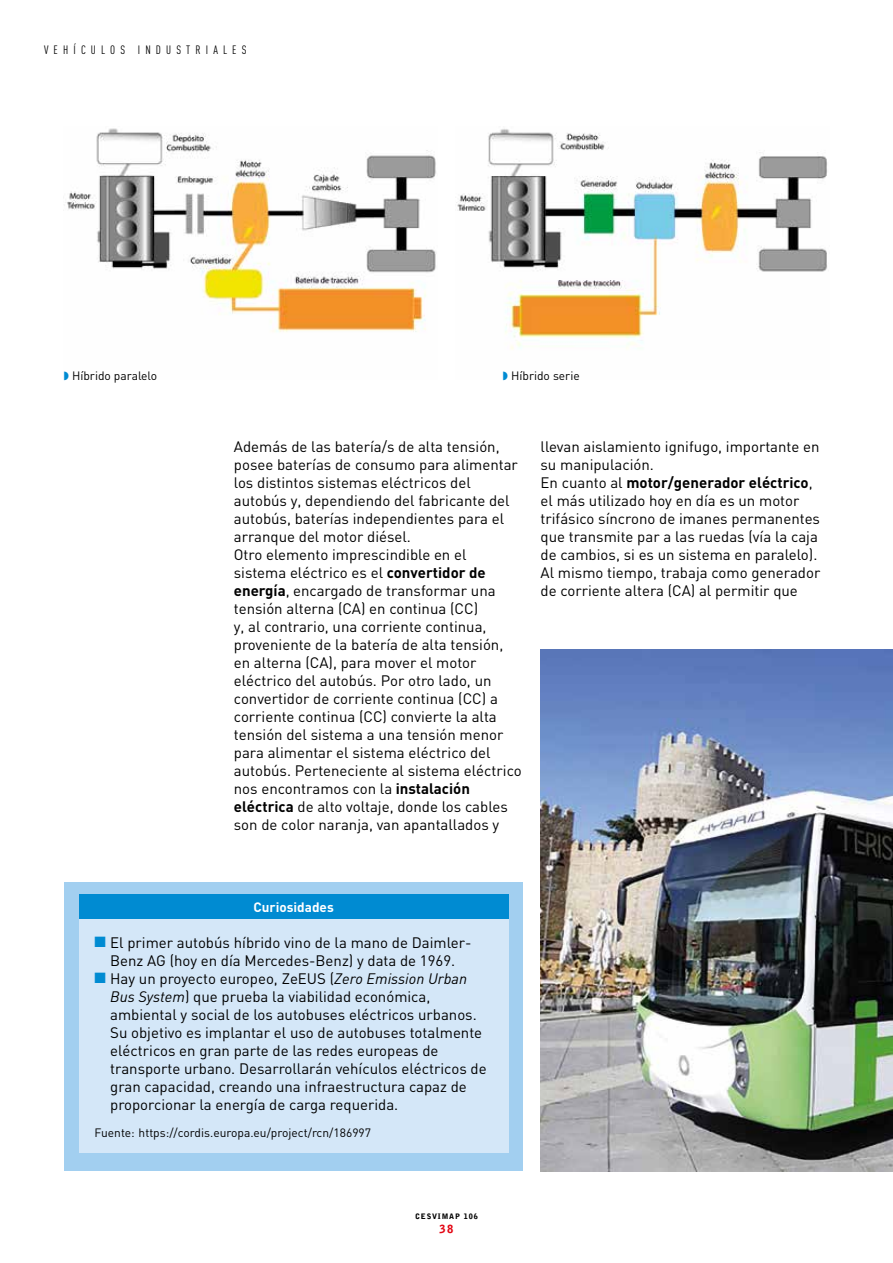
<style>
.page{position:relative;width:893px;height:1263px;background:#fff}
.page>*{position:absolute;margin:0;border:0;box-sizing:border-box;transform-origin:0 0}
.t1{font:15px/18px "DIN";color:#000}
.t2{font:700 13.5px "DIN";color:#fff}
.t3{font:12px "DIN";color:#000}
.t4{font:12px "DIN Cond";letter-spacing:.43em;color:#000}
.t5{font:900 11.25px "Bell Gothic";color:#e30613}
.t6{font:900 7.5px "Bell Gothic";letter-spacing:.11em;color:#000}
.s1{font-weight:700}
.s2{color:#008bd2}
.s3{font-style:italic}
</style>
<div class="page">
<img style="left:65px;top:128px;width:371px;height:204px">
<img style="left:456px;top:129px;width:371px;height:221px">
<div style="left:64px;top:883px;width:458px;height:288px;background:#a2cff0"></div>
<div style="left:79px;top:894px;width:429px;height:25px;background:#008bd2"></div>
<div style="left:79px;top:919px;width:429px;height:234px;background:#d4e7f8"></div>
<img style="left:540px;top:650px;width:353px;height:522px">
<p class="t4" style="left:44px;top:42px;width:204px">VEHÍCULOS INDUSTRIALES</p>
<p class="t3" style="left:72px;top:368px;width:87px">Híbrido paralelo</p>
<p class="t3" style="left:511px;top:368px;width:70px">Híbrido serie</p>
<p class="t1" style="left:234px;top:437px;width:289px">Además de las batería/s de alta tensión, posee baterías de consumo para alimentar los distintos sistemas eléctricos del autobús y, dependiendo del fabricante del autobús, baterías independientes para el arranque del motor diésel.<br>Otro elemento imprescindible en el sistema eléctrico es el <span class="s1">convertidor de energía</span>, encargado de transformar una tensión alterna (CA) en continua (CC)<br>y, al contrario, una corriente continua, proveniente de la batería de alta tensión, en alterna (CA), para mover el motor eléctrico del autobús. Por otro lado, un convertidor de corriente continua (CC) a corriente continua (CC) convierte la alta tensión del sistema a una tensión menor para alimentar el sistema eléctrico del autobús. Perteneciente al sistema eléctrico nos encontramos con la <span class="s1">instalación eléctrica</span> de alto voltaje, donde los cables son de color naranja, van apantallados y</p>
<p class="t1" style="left:541px;top:437px;width:281px">llevan aislamiento ignifugo, importante en su manipulación.<br>En cuanto al <span class="s1">motor/generador eléctrico</span>, el más utilizado hoy en día es un motor trifásico síncrono de imanes permanentes que transmite par a las ruedas (vía la caja de cambios, si es un sistema en paralelo).<br>Al mismo tiempo, trabaja como generador de corriente altera (CA) al permitir que</p>
<p class="t2" style="left:253px;top:899px;width:82px">Curiosidades</p>
<p class="t1" style="left:95px;top:933px;width:378px;text-align:center"><span class="s2">■</span> El primer autobús híbrido vino de la mano de Daimler-<br>Benz AG (hoy en día Mercedes-Benz) y data de 1969.</p>
<p class="t1" style="left:110px;top:969px;width:378px;text-indent:-16px"><span class="s2">■</span> Hay un proyecto europeo, ZeEUS (<span class="s3">Zero Emission Urban Bus System</span>) que prueba la viabilidad económica, ambiental y social de los autobuses eléctricos urbanos.<br>Su objetivo es implantar el uso de autobuses totalmente eléctricos en gran parte de las redes europeas de transporte urbano. Desarrollarán vehículos eléctricos de gran capacidad, creando una infraestructura capaz de proporcionar la energía de carga requerida.</p>
<p class="t3" style="left:95px;top:1125px;width:278px">Fuente: https://cordis.europa.eu/project/rcn/186997</p>
<p class="t6" style="left:415px;top:1212px;width:64px">CESVIMAP 106</p>
<p class="t5" style="left:440px;top:1222px;width:15px">38</p>
</div>
